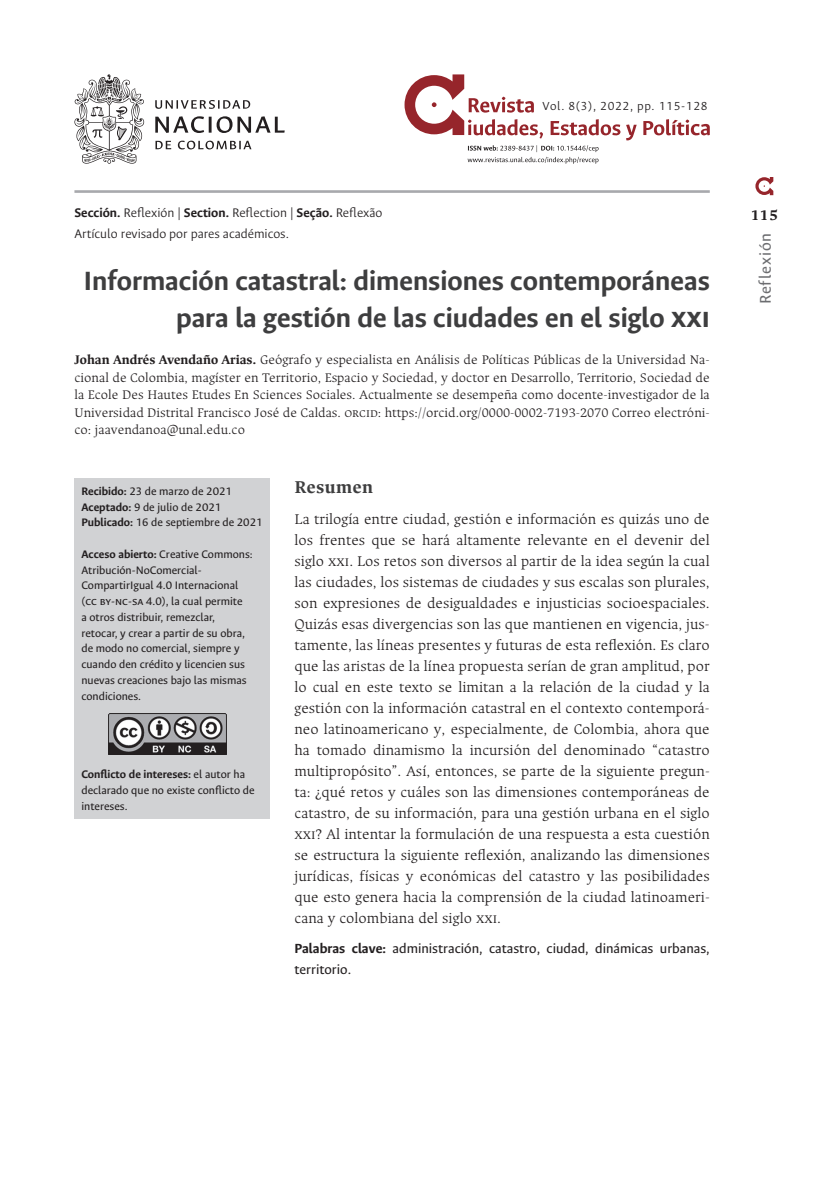
<style>
.page{position:relative;width:819px;height:1191px;background:#fff}
.page>*{position:absolute;margin:0;border:0;box-sizing:border-box;transform-origin:0 0}
.t1{font:700 29.75px/36.8px "Ancizar Sans";color:#3e3e3f;text-align:right}
.t2{font:700 19.25px "Ancizar Serif";color:#3e3e3f}
.t3{font:17.5px "Ancizar Sans";letter-spacing:.05em;color:#6c6d70}
.t4{font:300 15.75px/21px "Ancizar Serif";color:#231f20;text-align:justify}
.t5{font:700 15.75px "Ancizar Serif";color:#231f20}
.t6{font:14.88px/20.1px "Ancizar Sans";color:#231f20}
.t7{font:300 14px/17.5px "Ancizar Serif";color:#231f20;text-align:justify}
.t8{font:300 14px/21px "Ancizar Sans";color:#231f20}
.t9{font:300 13.12px "Ancizar Sans";letter-spacing:.05em;color:#231f20}
.t10{font:12.25px/15.8px "Ancizar Sans";color:#231f20}
.s1{font-weight:700}
</style>
<div class="page">
<svg style="left:755px;top:177px;width:18px;height:18px"></svg>
<svg style="left:404px;top:74px;width:305px;height:90px"></svg>
<svg style="left:155px;top:100px;width:95px;height:9px"></svg>
<svg style="left:155px;top:116px;width:130px;height:17px"></svg>
<svg style="left:155px;top:141px;width:16px;height:8px"></svg>
<svg style="left:178px;top:141px;width:73px;height:8px"></svg>
<svg style="left:74px;top:74px;width:70px;height:90px"></svg>
<hr style="left:74px;top:190px;width:635px;height:3px;background:#a8a9ad">
<div style="left:74px;top:478px;width:196px;height:341px;background:#d1d2d4"></div>
<img style="left:109px;top:714px;width:117px;height:40px">
<p class="t9" style="left:542px;top:99px;width:166px">Vol. 8(3), 2022, pp. 115-128</p>
<p class="t8" style="left:74px;top:202px;width:309px"><span class="s1">Sección.</span> Reflexión | <span class="s1">Section.</span> Reflection | <span class="s1">Seção.</span> Reflexão<br>Artículo revisado por pares académicos.</p>
<h1 class="t1" style="left:84px;top:263px;width:627px">Información catastral: dimensiones contemporáneas para la gestión de las ciudades en el siglo xxi</h1>
<p class="t7" style="left:74px;top:351px;width:637px"><span class="s1">Johan Andrés Avendaño Arias.</span> Geógrafo y especialista en Análisis de Políticas Públicas de la Universidad Na&shy;cional de Colombia, magíster en Territorio, Espacio y Sociedad, y doctor en Desarrollo, Territorio, Sociedad de la Ecole Des Hautes Etudes En Sciences Sociales. Actualmente se desempeña como docente-investigador de la Universidad Distrital Francisco José de Caldas. orcid: https://orcid.org/0000-0002-7193-2070 Correo electróni&shy;co: jaavendanoa@unal.edu.co</p>
<p class="t10" style="left:81px;top:483px;width:183px"><span class="s1">Recibido:</span> 23 de marzo de 2021<br><span class="s1">Aceptado:</span> 9 de julio de 2021<br><span class="s1">Publicado:</span> 16 de septiembre de 2021</p>
<p class="t10" style="left:81px;top:546px;width:173px"><span class="s1">Acceso abierto:</span> Creative Commons:<br>Atribución-NoComercial-<br>CompartirIgual 4.0 Internacional (cc by-nc-sa 4.0), la cual permite<br>a otros distribuir, remezclar, retocar, y crear a partir de su obra, de modo no comercial, siempre y cuando den crédito y licencien sus nuevas creaciones bajo las mismas condiciones.</p>
<p class="t10" style="left:81px;top:767px;width:174px"><span class="s1">Conflicto de intereses:</span> el autor ha declarado que no existe conflicto de intereses.</p>
<p class="t2" style="left:294px;top:476px;width:80px">Resumen</p>
<p class="t4" style="left:294px;top:509px;width:417px">La trilogía entre ciudad, gestión e información es quizás uno de los frentes que se hará altamente relevante en el devenir del siglo xxi. Los retos son diversos al partir de la idea según la cual las ciudades, los sistemas de ciudades y sus escalas son plurales, son expresiones de desigualdades e injusticias socioespaciales.<br>Quizás esas divergencias son las que mantienen en vigencia, jus&shy;tamente, las líneas presentes y futuras de esta reflexión. Es claro que las aristas de la línea propuesta serían de gran amplitud, por lo cual en este texto se limitan a la relación de la ciudad y la gestión con la información catastral en el contexto contemporá&shy;neo latinoamericano y, especialmente, de Colombia, ahora que ha tomado dinamismo la incursión del denominado “catastro multipropósito”. Así, entonces, se parte de la siguiente pregun&shy;ta: ¿qué retos y cuáles son las dimensiones contemporáneas de catastro, de su información, para una gestión urbana en el siglo xxi? Al intentar la formulación de una respuesta a esta cuestión se estructura la siguiente reflexión, analizando las dimensiones jurídicas, físicas y económicas del catastro y las posibilidades que esto genera hacia la comprensión de la ciudad latinoameri&shy;cana y colombiana del siglo xxi.</p>
<p class="t6" style="left:294px;top:939px;width:417px"><span class="s1">Palabras clave:</span> administración, catastro, ciudad, dinámicas urbanas, territorio.</p>
<p class="t5" style="left:750px;top:206px;width:29px">115</p>
<p class="t3" style="left:755px;top:304px;width:73px;rotate:-90deg">Reflexión</p>
</div>
